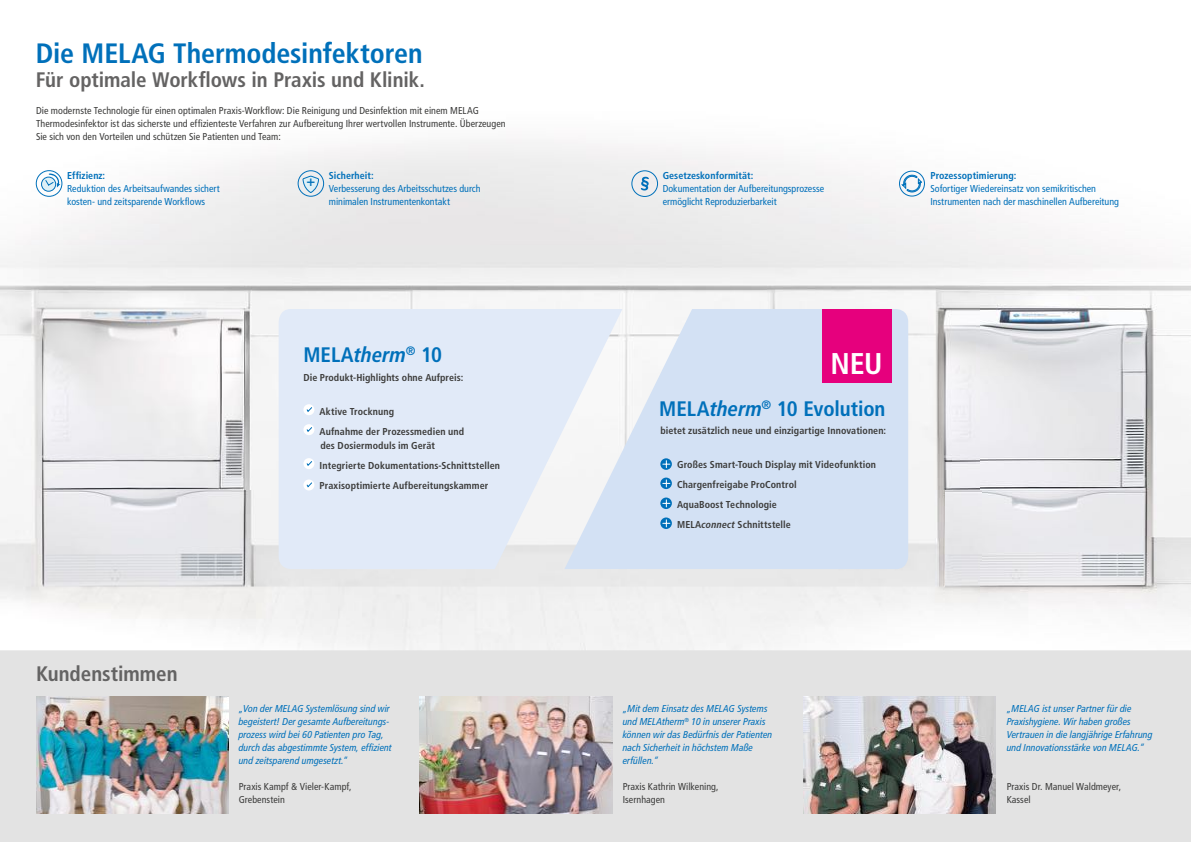
<style>
.page{position:relative;width:1191px;height:842px;background:#fff}
.page>*{position:absolute;margin:0;border:0;box-sizing:border-box;transform-origin:0 0}
.t1{font:700 condensed 30px "Frutiger LT Pro";color:#fff}
.t2{font:700 condensed 28px "Frutiger LT Pro";letter-spacing:-.005em;color:#0070ba}
.t3{font:700 condensed 21px "Frutiger LT Pro";color:#646363}
.t4{font:700 condensed 21px "Frutiger LT Pro";letter-spacing:-.005em;color:#0070ba}
.t5{font:700 condensed 14.8px "Frutiger LT Pro";color:#0071b9}
.t6{font:italic condensed 10px/13px "Frutiger LT Pro";color:#0070ba}
.t7{font:condensed 10px/13px "Frutiger LT Pro";letter-spacing:.005em;color:#3c3c3b}
.t8{font:700 condensed 10px/20px "Frutiger LT Pro";letter-spacing:.01em;color:#3c3c3b}
.t9{font:condensed 10px/13px "Frutiger LT Pro";color:#0070ba}
.t10{font:700 condensed 10px "Frutiger LT Pro";letter-spacing:.005em;color:#0070ba}
.s1{font-style:italic}
</style>
<div class="page">
<img style="left:0;top:140px;width:1191px;height:510px">
<svg style="left:622px;top:309px;width:286px;height:260px;background:#d5e2f3"></svg>
<svg style="left:279px;top:309px;width:343px;height:260px;background:#e3ebf7"></svg>
<div style="left:303px;top:404px;width:11px;height:11px;background:#fff;border-radius:50%"></div>
<svg style="left:306px;top:407px;width:6px;height:5px"></svg>
<div style="left:303px;top:424px;width:11px;height:11px;background:#fff;border-radius:50%"></div>
<svg style="left:306px;top:427px;width:6px;height:5px"></svg>
<div style="left:303px;top:458px;width:11px;height:11px;background:#fff;border-radius:50%"></div>
<svg style="left:306px;top:461px;width:6px;height:5px"></svg>
<div style="left:303px;top:479px;width:11px;height:11px;background:#fff;border-radius:50%"></div>
<svg style="left:306px;top:482px;width:6px;height:6px"></svg>
<svg style="left:660px;top:458px;width:12px;height:12px"></svg>
<svg style="left:663px;top:461px;width:7px;height:7px"></svg>
<svg style="left:660px;top:478px;width:12px;height:11px"></svg>
<svg style="left:663px;top:480px;width:7px;height:7px"></svg>
<svg style="left:660px;top:497px;width:12px;height:12px"></svg>
<svg style="left:663px;top:500px;width:7px;height:7px"></svg>
<svg style="left:660px;top:517px;width:12px;height:12px"></svg>
<svg style="left:663px;top:520px;width:7px;height:7px"></svg>
<div style="left:822px;top:309px;width:69px;height:74px;background:#e6007d"></div>
<div style="left:36px;top:170px;width:26px;height:27px;border:1px solid #0070ba;border-radius:50%"></div>
<svg style="left:41px;top:177px;width:15px;height:14px"></svg>
<svg style="left:45px;top:173px;width:15px;height:15px"></svg>
<div style="left:631px;top:170px;width:27px;height:27px;border:1px solid #0070ba;border-radius:50%"></div>
<svg style="left:640px;top:177px;width:9px;height:13px"></svg>
<div style="left:298px;top:170px;width:26px;height:27px;border:1px solid #0070ba;border-radius:50%"></div>
<svg style="left:302px;top:175px;width:17px;height:19px"></svg>
<div style="left:899px;top:171px;width:25px;height:25px;border:1px solid #0070ba;border-radius:50%"></div>
<svg style="left:901px;top:174px;width:21px;height:18px"></svg>
<div style="left:0;top:650px;width:1191px;height:192px;background:#e3e3e3"></div>
<img style="left:803px;top:696px;width:192px;height:117px">
<img style="left:36px;top:696px;width:192px;height:117px">
<img style="left:419px;top:696px;width:193px;height:117px">
<h2 class="t2" style="left:36px;top:37px;width:388px">Die MELAG Thermodesinfektoren</h2>
<h3 class="t3" style="left:36px;top:68px;width:390px">Für optimale Workflows in Praxis und Klinik.</h3>
<p class="t7" style="left:36px;top:104px;width:471px">Die modernste Technologie für einen optimalen Praxis-Workflow: Die Reinigung und Desinfektion mit einem MELAG<br>Thermodesinfektor ist das sicherste und effizienteste Verfahren zur Aufbereitung Ihrer wertvollen Instrumente. Überzeugen<br>Sie sich von den Vorteilen und schützen Sie Patienten und Team:</p>
<p class="t10" style="left:67px;top:170px;width:40px">Effizienz:</p>
<p class="t9" style="left:67px;top:182px;width:154px">Reduktion des Arbeitsaufwandes sichert kosten- und zeitsparende Workflows</p>
<p class="t10" style="left:329px;top:170px;width:46px">Sicherheit:</p>
<p class="t9" style="left:329px;top:182px;width:153px">Verbesserung des Arbeitsschutzes durch minimalen Instrumentenkontakt</p>
<h3 class="t5" style="left:306px;top:172px;width:10px">+</h3>
<h3 class="t4" style="left:303px;top:343px;width:140px">MELA<span class="s1">therm</span><sup>®</sup> 10</h3>
<p class="t8" style="left:303px;top:368px;width:161px">Die Produkt-Highlights ohne Aufpreis:</p>
<p class="t8" style="left:320px;top:402px;width:146px">Aktive Trocknung<br>Aufnahme der Prozessmedien und</p>
<p class="t8" style="left:320px;top:436px;width:182px">des Dosiermoduls im Gerät<br>Integrierte Dokumentations-Schnittstellen<br>Praxisoptimierte Aufbereitungskammer</p>
<h3 class="t3" style="left:36px;top:661px;width:143px">Kundenstimmen</h3>
<h3 class="t3" style="left:36px;top:669px;width:143px">Kundenstimmen</h3>
<p class="t6" style="left:239px;top:702px;width:155px">„Von der MELAG Systemlösung sind wir begeistert! Der gesamte Aufbereitungs&shy;prozess wird bei 60 Patienten pro Tag, durch das abgestimmte System, effizient und zeitsparend umgesetzt.“</p>
<p class="t7" style="left:239px;top:780px;width:114px">Praxis Kampf &amp; Vieler-Kampf,<br>Grebenstein</p>
<p class="t10" style="left:662px;top:170px;width:92px">Gesetzeskonformität:</p>
<p class="t9" style="left:662px;top:182px;width:163px">Dokumentation der Aufbereitungsprozesse ermöglicht Reproduzierbarkeit</p>
<p class="t10" style="left:930px;top:170px;width:87px">Prozessoptimierung:</p>
<p class="t9" style="left:930px;top:182px;width:190px">Sofortiger Wiedereinsatz von semikritischen<br>Instrumenten nach der maschinellen Aufbereitung</p>
<h1 class="t1" style="left:830px;top:346px;width:53px">NEU</h1>
<h3 class="t4" style="left:659px;top:396px;width:228px">MELA<span class="s1">therm</span><sup>®</sup> 10 Evolution</h3>
<p class="t8" style="left:660px;top:420px;width:227px">bietet zusätzlich neue und einzigartige Innovationen:</p>
<p class="t8" style="left:677px;top:454px;width:200px">Großes Smart-Touch Display mit Videofunktion<br>Chargenfreigabe ProControl<br>AquaBoost Technologie<br>MELA<span class="s1">connect</span> Schnittstelle</p>
<p class="t6" style="left:622px;top:702px;width:151px">„Mit dem Einsatz des MELAG Systems und MELAtherm<sup>®</sup> 10 in unserer Praxis können wir das Bedürfnis der Patienten nach Sicherheit in höchstem Maße erfüllen.“</p>
<p class="t7" style="left:622px;top:780px;width:97px">Praxis Kathrin Wilkening,<br>Isernhagen</p>
<p class="t6" style="left:1006px;top:702px;width:147px">„MELAG ist unser Partner für die Praxishygiene. Wir haben großes Vertrauen in die langjährige Erfahrung und Innovationsstärke von MELAG.“</p>
<p class="t7" style="left:1006px;top:780px;width:116px">Praxis Dr. Manuel Waldmeyer,<br>Kassel</p>
</div>
